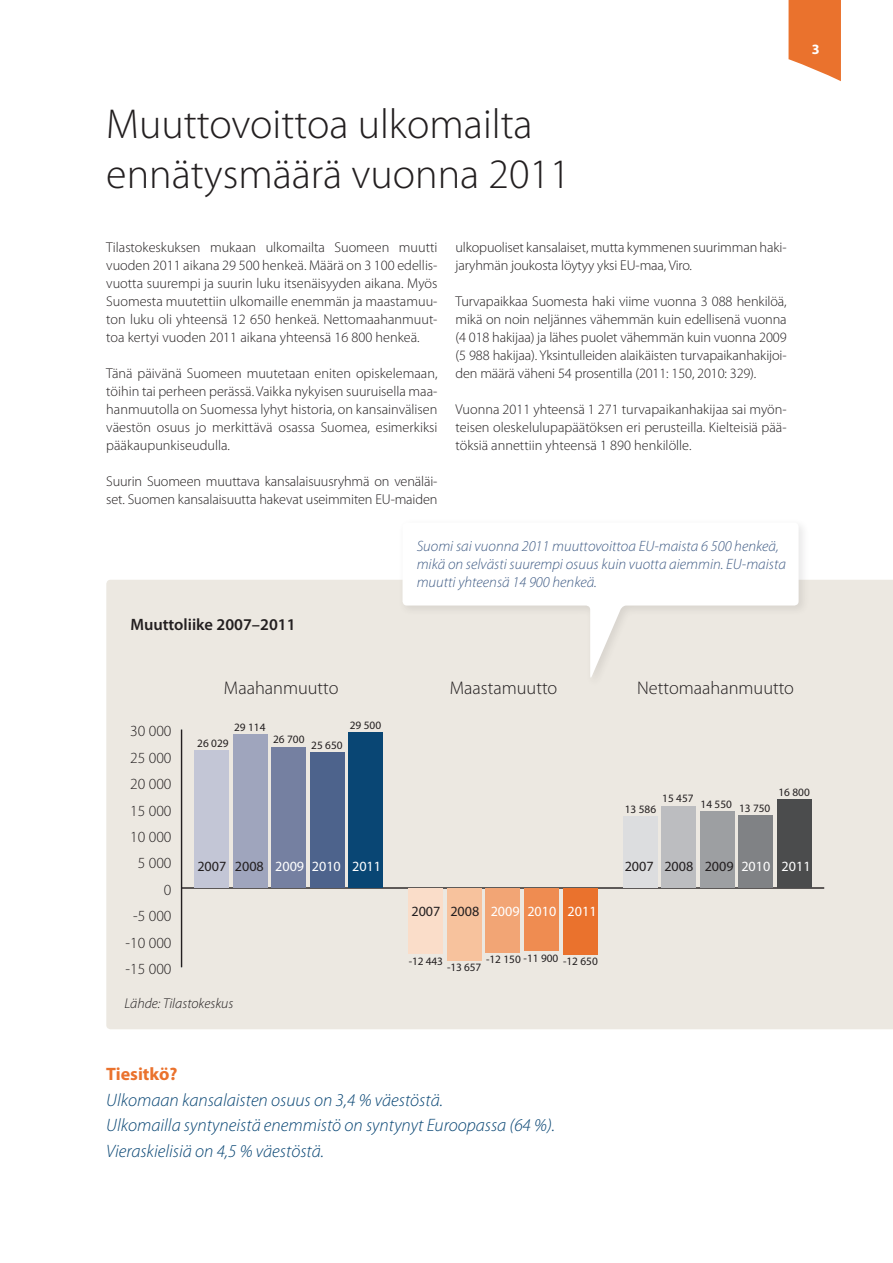
<style>
.page{position:relative;width:893px;height:1263px;background:#fff}
.page>*{position:absolute;margin:0;border:0;box-sizing:border-box;transform-origin:0 0}
.t1{font:300 42px/50.4px "Myriad Pro";color:#231f20}
.t2{font:300 18.3px "Myriad Pro";color:#231f20}
.t3{font:italic 300 18px/25.5px "Myriad Pro";color:#094674}
.t4{font:700 18px "Myriad Pro";color:#ea722d}
.t5{font:600 16.5px "Myriad Pro";color:#231f20}
.t6{font:300 15.6px "Myriad Pro";color:#231f20}
.t7{font:italic 300 15px/18px "Myriad Pro";color:#415d86}
.t8{font:300 14.25px/18px "Myriad Pro";letter-spacing:-.01em;color:#231f20;text-align:justify}
.t9{font:italic 300 14.25px "Myriad Pro";color:#231f20}
.t10{font:700 14.25px "Myriad Pro";color:#fff}
.t11{font:14.1px "Myriad Pro";color:#fff}
.t12{font:14.1px "Myriad Pro";color:#231f20}
.t13{font:11.25px "Myriad Pro";color:#231f20}
.s1{color:#231f20}
.s2{color:#fff}
</style>
<div class="page">
<div style="left:106px;top:580px;width:787px;height:449px;background:#ece8e1"></div>
<div style="left:397px;top:517px;width:413px;height:171px;background:#231f20;opacity:.1"></div>
<svg style="left:403px;top:523px;width:396px;height:157px"></svg>
<hr style="left:182px;top:887px;width:642px;height:2px;background:#231f20">
<hr style="left:181px;top:730px;width:1px;height:237px;background:#231f20">
<div style="left:777px;top:799px;width:35px;height:89px;background:#4b4c4d"></div>
<div style="left:563px;top:888px;width:34px;height:67px;background:#ea722d"></div>
<div style="left:348px;top:732px;width:35px;height:156px;background:#094674"></div>
<div style="left:738px;top:815px;width:35px;height:73px;background:#808285"></div>
<div style="left:524px;top:888px;width:35px;height:63px;background:#ef8c51"></div>
<div style="left:310px;top:752px;width:35px;height:136px;background:#4d638c"></div>
<div style="left:700px;top:811px;width:34px;height:77px;background:#9d9fa2"></div>
<div style="left:486px;top:888px;width:34px;height:64px;background:#f2a575"></div>
<div style="left:271px;top:747px;width:35px;height:141px;background:#7580a1"></div>
<div style="left:661px;top:806px;width:35px;height:82px;background:#bcbdc0"></div>
<div style="left:447px;top:888px;width:35px;height:72px;background:#f7c29d"></div>
<div style="left:233px;top:734px;width:34px;height:154px;background:#9fa5bd"></div>
<div style="left:623px;top:816px;width:34px;height:72px;background:#dcdddf"></div>
<div style="left:408px;top:888px;width:35px;height:66px;background:#faddc9"></div>
<div style="left:194px;top:750px;width:35px;height:138px;background:#c3c6d6"></div>
<svg style="left:788px;top:0;width:53px;height:81px;background:#ed864c"></svg>
<p class="t10" style="left:812px;top:40px;width:9px">3</p>
<h1 class="t1" style="left:106px;top:99px;width:466px">Muuttovoittoa ulkomailta ennätysmäärä vuonna 2011</h1>
<p class="t8" style="left:106px;top:238px;width:333px">Tilastokeskuksen mukaan ulkomailta Suomeen muutti vuoden 2011 aikana 29 500 henkeä. Määrä on 3 100 edellis&shy;vuotta suurempi ja suurin luku itsenäisyyden aikana. Myös Suomesta muutettiin ulkomaille enemmän ja maastamuu&shy;ton luku oli yhteensä 12 650 henkeä. Nettomaahanmuut&shy;toa kertyi vuoden 2011 aikana yhteensä 16 800 henkeä.</p>
<p class="t8" style="left:106px;top:364px;width:333px">Tänä päivänä Suomeen muutetaan eniten opiskelemaan, töihin tai perheen perässä. Vaikka nykyisen suuruisella maa&shy;hanmuutolla on Suomessa lyhyt historia, on kansainvälisen väestön osuus jo merkittävä osassa Suomea, esimerkiksi pääkaupunkiseudulla.</p>
<p class="t8" style="left:106px;top:472px;width:333px">Suurin Suomeen muuttava kansalaisuusryhmä on venäläi&shy;set. Suomen kansalaisuutta hakevat useimmiten EU-maiden</p>
<p class="t8" style="left:455px;top:238px;width:333px">ulkopuoliset kansalaiset, mutta kymmenen suurimman haki&shy;jaryhmän joukosta löytyy yksi EU-maa, Viro.</p>
<p class="t8" style="left:455px;top:292px;width:333px">Turvapaikkaa Suomesta haki viime vuonna 3 088 henkilöä, mikä on noin neljännes vähemmän kuin edellisenä vuonna (4 018 hakijaa) ja lähes puolet vähemmän kuin vuonna 2009 (5 988 hakijaa). Yksintulleiden alaikäisten turvapaikanhakijoi&shy;den määrä väheni 54 prosentilla (2011: 150, 2010: 329).</p>
<p class="t8" style="left:455px;top:400px;width:333px">Vuonna 2011 yhteensä 1 271 turvapaikanhakijaa sai myön&shy;teisen oleskelulupapäätöksen eri perusteilla. Kielteisiä pää&shy;töksiä annettiin yhteensä 1 890 henkilölle.</p>
<p class="t5" style="left:130px;top:614px;width:167px">Muuttoliike 2007–2011</p>
<p class="t7" style="left:417px;top:537px;width:371px">Suomi sai vuonna 2011 muuttovoittoa EU-maista 6 500 henkeä, mikä on selvästi suurempi osuus kuin vuotta aiemmin. EU-maista muutti yhteensä 14 900 henkeä.</p>
<p class="t6" style="left:130px;top:722px;width:43px">30 000</p>
<p class="t6" style="left:130px;top:749px;width:43px">25 000</p>
<p class="t2" style="left:224px;top:677px;width:116px">Maahanmuutto</p>
<p class="t2" style="left:450px;top:677px;width:109px">Maastamuutto</p>
<p class="t2" style="left:637px;top:677px;width:158px">Nettomaahanmuutto</p>
<p class="t13" style="left:234px;top:720px;width:33px">29 114</p>
<p class="t13" style="left:197px;top:737px;width:33px">26 029</p>
<p class="t13" style="left:273px;top:733px;width:33px">26 700</p>
<p class="t13" style="left:311px;top:739px;width:33px">25 650</p>
<p class="t13" style="left:350px;top:718px;width:33px">29 500</p>
<p class="t6" style="left:130px;top:775px;width:43px">20 000</p>
<p class="t6" style="left:130px;top:802px;width:43px">15 000</p>
<p class="t6" style="left:130px;top:828px;width:43px">10 000</p>
<p class="t6" style="left:138px;top:854px;width:35px">5 000</p>
<p class="t6" style="left:164px;top:881px;width:9px">0</p>
<p class="t6" style="left:133px;top:907px;width:40px">-5 000</p>
<p class="t6" style="left:126px;top:934px;width:47px">-10 000</p>
<p class="t6" style="left:126px;top:960px;width:47px">-15 000</p>
<p class="t11" style="left:197px;top:857px;width:185px"><span class="s1">2007 2008</span> 2009 2010 2011</p>
<p class="t9" style="left:124px;top:996px;width:110px">Lähde: Tilastokeskus</p>
<p class="t11" style="left:411px;top:903px;width:187px"><span class="s1">2007 2008</span> 2009 2010 2011</p>
<p class="t13" style="left:486px;top:952px;width:113px">-12 150 -11 900 -12 650</p>
<p class="t13" style="left:409px;top:955px;width:36px">-12 443</p>
<p class="t13" style="left:447px;top:960px;width:36px">-13 657</p>
<p class="t4" style="left:106px;top:1062px;width:73px">Tiesitkö?</p>
<p class="t3" style="left:106px;top:1087px;width:450px">Ulkomaan kansalaisten osuus on 3,4 % väestöstä.<br>Ulkomailla syntyneistä enemmistö on syntynyt Euroopassa (64 %).<br>Vieraskielisiä on 4,5 % väestöstä.</p>
<p class="t13" style="left:662px;top:791px;width:33px">15 457</p>
<p class="t13" style="left:625px;top:803px;width:33px">13 586</p>
<p class="t13" style="left:701px;top:799px;width:71px">14 550 13 750</p>
<p class="t13" style="left:778px;top:785px;width:33px">16 800</p>
<p class="t12" style="left:625px;top:857px;width:187px">2007 2008 2009 <span class="s2">2010 2011</span></p>
</div>
